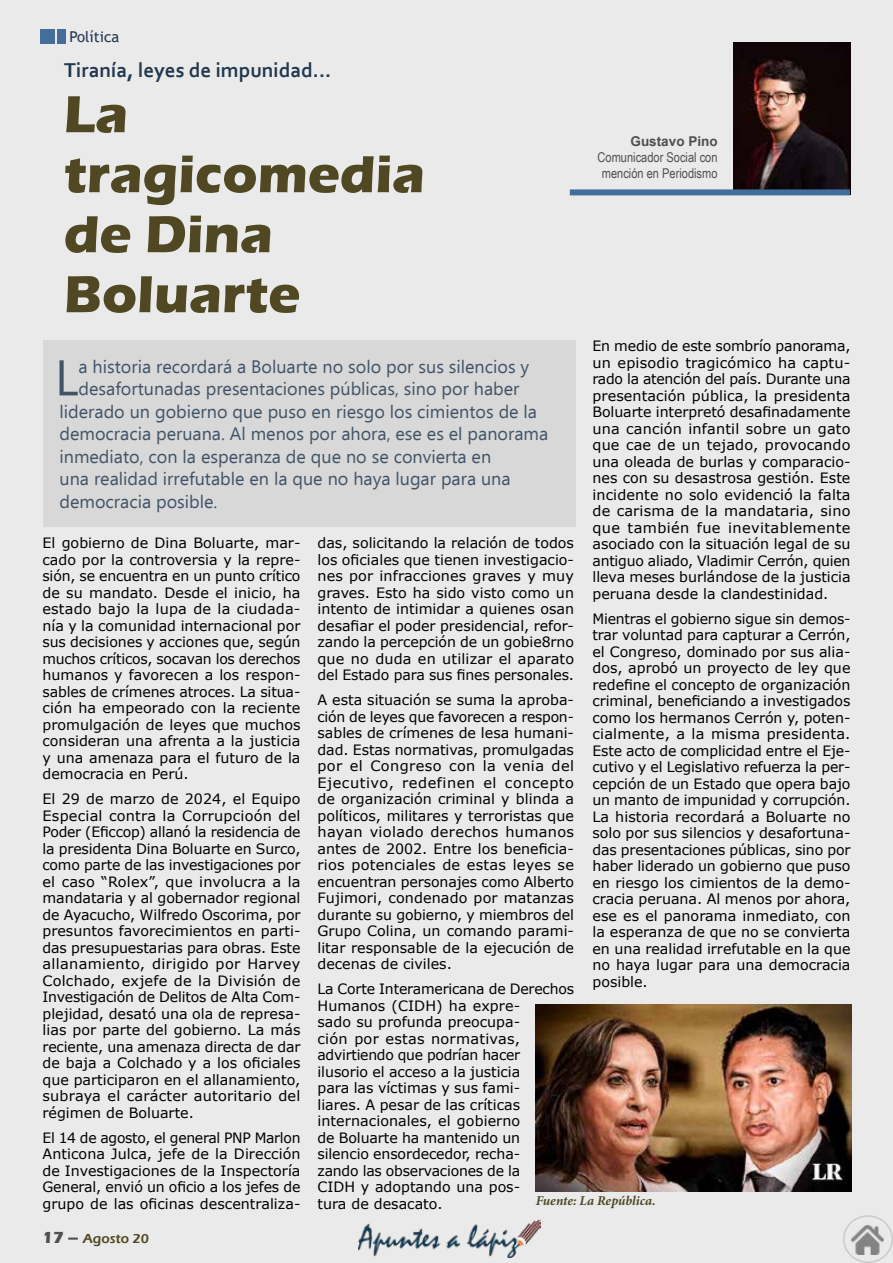
<style>
.page{position:relative;width:893px;height:1263px;background:#eaeaea}
.page>*{position:absolute;margin:0;border:0;box-sizing:border-box;transform-origin:0 0}
.t1{font:700 54px/60px "Eras ITC";color:#4f4822}
.t2{font:50.1px "Ebrima";color:#21384f}
.t3{font:700 21px "Corbel";color:#21384f}
.t4{font:18px "Ebrima";color:#21384f}
.t5{font:15px "Trebuchet MS";color:#21384f}
.t6{font:14.25px/16.5px "Verdana";color:#000;text-align:justify}
.t7{font:13.5px/16.2px "Arial Narrow";color:#4f4f4f;text-align:center}
.t8{font:italic 700 13.5px "Minion Pro";letter-spacing:-.005em;color:#4f4822}
.t9{font:600 13.5px "Eras ITC";color:#4f4822}
.t10{font:700 13.5px "Arial";color:#4f4f4f}
.s1{font-weight:700;font-size:16.5px;color:#4f4f4f}
</style>
<div class="page">
<img style="left:358px;top:1219px;width:182px;height:38px">
<img style="left:852px;top:1225px;width:32px;height:30px">
<div style="left:843px;top:1215px;width:50px;height:48px;border:2px solid #acacac;border-radius:50%"></div>
<img style="left:733px;top:42px;width:117px;height:147px">
<div style="left:43px;top:340px;width:532px;height:186px;background:#d5d5d5"></div>
<div style="left:40px;top:29px;width:15px;height:15px;background:#436e9c"></div>
<div style="left:57px;top:29px;width:9px;height:15px;background:#436e9c"></div>
<div style="left:570px;top:189px;width:280px;height:6px;background:#436e9c"></div>
<img style="left:535px;top:1005px;width:317px;height:186px">
<p class="t5" style="left:69px;top:27px;width:51px">Política</p>
<h3 class="t3" style="left:64px;top:57px;width:269px">Tiranía, leyes de impunidad...</h3>
<h1 class="t1" style="left:64px;top:84px;width:363px">La tragicomedia de Dina<br>Boluarte</h1>
<p class="t10" style="left:631px;top:132px;width:89px">Gustavo Pino</p>
<p class="t7" style="left:598px;top:149px;width:121px">Comunicador Social con mención en Periodismo</p>
<p class="t6" style="left:592px;top:337px;width:260px">En medio de este sombrío panorama, un episodio tragicómico ha captu&shy;rado la atención del país. Durante una presentación pública, la presidenta Boluarte interpretó desafinadamente una canción infantil sobre un gato que cae de un tejado, provocando una oleada de burlas y comparacio&shy;nes con su desastrosa gestión. Este incidente no solo evidenció la falta de carisma de la mandataria, sino que también fue inevitablemente asociado con la situación legal de su antiguo aliado, Vladimir Cerrón, quien lleva meses burlándose de la justicia peruana desde la clandestinidad.</p>
<p class="t6" style="left:592px;top:610px;width:260px">Mientras el gobierno sigue sin demos&shy;trar voluntad para capturar a Cerrón, el Congreso, dominado por sus alia&shy;dos, aprobó un proyecto de ley que redefine el concepto de organización criminal, beneficiando a investigados como los hermanos Cerrón y, poten&shy;cialmente, a la misma presidenta.<br>Este acto de complicidad entre el Eje&shy;cutivo y el Legislativo refuerza la per&shy;cepción de un Estado que opera bajo un manto de impunidad y corrupción.<br>La historia recordará a Boluarte no solo por sus silencios y desafortuna&shy;das presentaciones públicas, sino por haber liderado un gobierno que puso en riesgo los cimientos de la demo&shy;cracia peruana. Al menos por ahora, ese es el panorama inmediato, con la esperanza de que no se convierta en una realidad irrefutable en la que no haya lugar para una democracia posible.</p>
<h2 class="t2" style="left:55px;top:341px;width:25px">L</h2>
<p class="t4" style="left:79px;top:353px;width:452px">a historia recordará a Boluarte no solo por sus silencios y</p>
<p class="t4" style="left:79px;top:376px;width:442px">desafortunadas presentaciones públicas, sino por haber</p>
<p class="t4" style="left:60px;top:398px;width:479px">liderado un gobierno que puso en riesgo los cimientos de la</p>
<p class="t4" style="left:60px;top:421px;width:490px">democracia peruana. Al menos por ahora, ese es el panorama</p>
<p class="t4" style="left:60px;top:443px;width:433px">inmediato, con la esperanza de que no se convierta en</p>
<p class="t4" style="left:60px;top:466px;width:453px">una realidad irrefutable en la que no haya lugar para una</p>
<p class="t4" style="left:60px;top:488px;width:159px">democracia posible.</p>
<p class="t6" style="left:317px;top:534px;width:258px">das, solicitando la relación de todos los oficiales que tienen investigacio&shy;nes por infracciones graves y muy graves. Esto ha sido visto como un intento de intimidar a quienes osan desafiar el poder presidencial, refor&shy;zando la percepción de un gobie8rno que no duda en utilizar el aparato del Estado para sus fines personales.</p>
<p class="t6" style="left:317px;top:691px;width:258px">A esta situación se suma la aproba&shy;ción de leyes que favorecen a respon&shy;sables de crímenes de lesa humani&shy;dad. Estas normativas, promulgadas por el Congreso con la venia del Ejecutivo, redefinen el concepto de organización criminal y blinda a políticos, militares y terroristas que hayan violado derechos humanos antes de 2002. Entre los beneficia&shy;rios potenciales de estas leyes se encuentran personajes como Alberto Fujimori, condenado por matanzas durante su gobierno, y miembros del Grupo Colina, un comando parami&shy;litar responsable de la ejecución de decenas de civiles.</p>
<p class="t6" style="left:317px;top:980px;width:258px;text-align:left">La Corte Interamericana de Derechos<br>Humanos (CIDH) ha expre-<br>sado su profunda preocupa-<br>ción por estas normativas, advirtiendo que podrían hacer ilusorio el acceso a la justicia<br>para las víctimas y sus fami-<br>liares. A pesar de las críticas internacionales, el gobierno<br>de Boluarte ha mantenido un silencio ensordecedor, recha-<br>zando las observaciones de la<br>CIDH y adoptando una pos-<br>tura de desacato.</p>
<p class="t6" style="left:43px;top:534px;width:260px">El gobierno de Dina Boluarte, mar&shy;cado por la controversia y la repre&shy;sión, se encuentra en un punto crítico de su mandato. Desde el inicio, ha estado bajo la lupa de la ciudada&shy;nía y la comunidad internacional por sus decisiones y acciones que, según muchos críticos, socavan los derechos humanos y favorecen a los respon&shy;sables de crímenes atroces. La situa&shy;ción ha empeorado con la reciente promulgación de leyes que muchos consideran una afrenta a la justicia y una amenaza para el futuro de la democracia en Perú.</p>
<p class="t6" style="left:43px;top:790px;width:260px">El 29 de marzo de 2024, el Equipo Especial contra la Corrupcioón del Poder (Eficcop) allanó la residencia de la presidenta Dina Boluarte en Surco, como parte de las investigaciones por el caso “Rolex”, que involucra a la mandataria y al gobernador regional de Ayacucho, Wilfredo Oscorima, por presuntos favorecimientos en parti&shy;das presupuestarias para obras. Este allanamiento, dirigido por Harvey Colchado, exjefe de la División de Investigación de Delitos de Alta Com&shy;plejidad, desató una ola de represa&shy;lias por parte del gobierno. La más reciente, una amenaza directa de dar de baja a Colchado y a los oficiales que participaron en el allanamiento, subraya el carácter autoritario del régimen de Boluarte.</p>
<p class="t6" style="left:43px;top:1129px;width:260px">El 14 de agosto, el general PNP Marlon Anticona Julca, jefe de la Dirección de Investigaciones de la Inspectoría General, envió un oficio a los jefes de grupo de las oficinas descentraliza-</p>
<p class="t8" style="left:536px;top:1191px;width:122px">Fuente: La República.</p>
<p class="t9" style="left:42px;top:1230px;width:108px"><span class="s1">17 –</span> Agosto 20</p>
</div>
